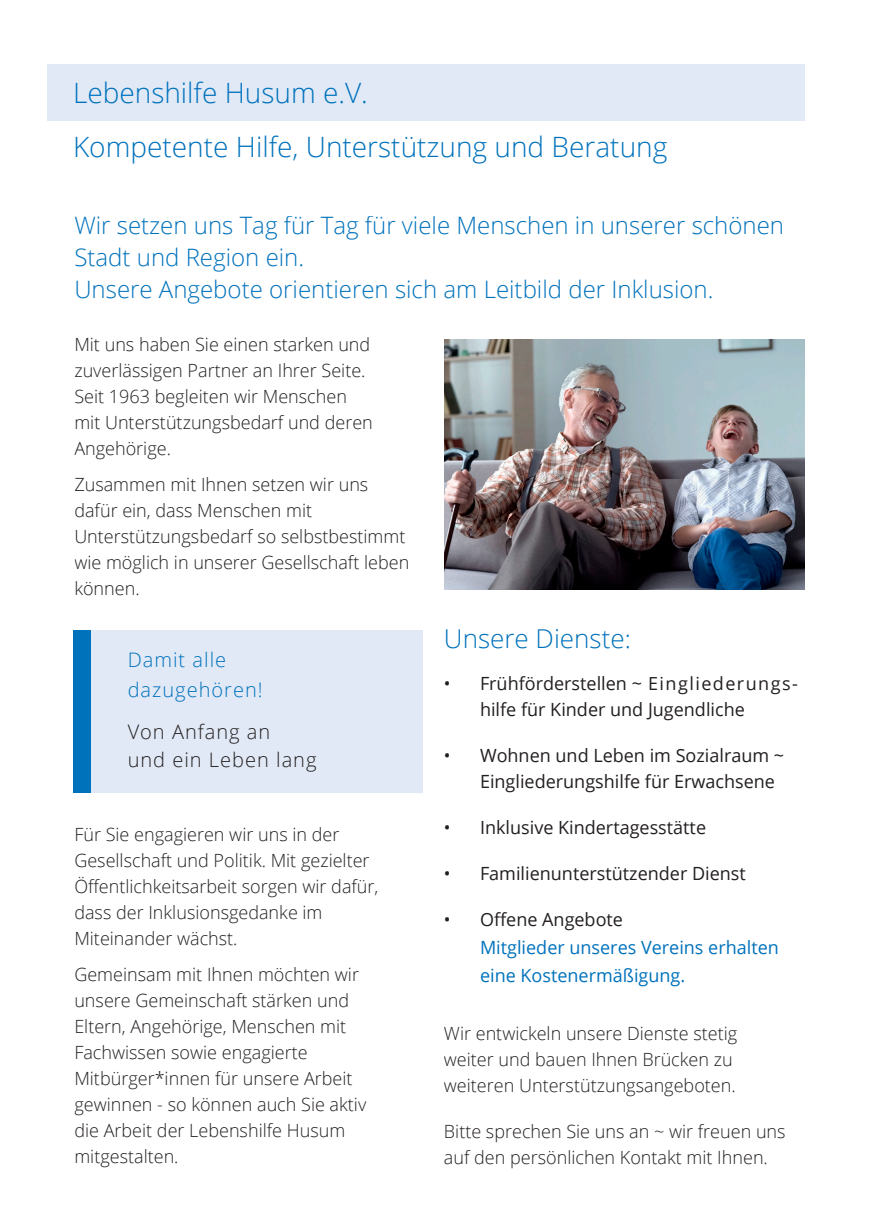
<style>
.page{position:relative;width:874px;height:1225px;background:#fff}
.page>*{position:absolute;margin:0;border:0;box-sizing:border-box;transform-origin:0 0}
.t1{font:300 28px "Open Sans";color:#0072bc}
.t2{font:300 26px "Open Sans";color:#0072bc}
.t3{font:300 24px/32px "Open Sans";color:#0072bc}
.t4{font:300 20px "Open Sans";letter-spacing:.05em;color:#231f20}
.t5{font:300 20px "Open Sans";letter-spacing:.05em;color:#0072bc}
.t6{font:300 18.2px "Open Sans";color:#231f20}
.t7{font:18.2px/26px "Open Sans";color:#231f20}
.t8{font:18.2px/28px "Open Sans";color:#0072bc}
.s1{font-size:18px}
.s2{color:#231f20}
</style>
<div class="page">
<div style="left:47px;top:64px;width:757px;height:56px;background:#e1e9f6"></div>
<div style="left:88px;top:629px;width:334px;height:163px;background:#e1e9f6"></div>
<div style="left:74px;top:629px;width:17px;height:163px;background:#0072bc"></div>
<img style="left:444px;top:339px;width:360px;height:251px">
<p class="t1" style="left:73px;top:74px;width:296px">Lebenshilfe Husum e.V.</p>
<p class="t1" style="left:73px;top:128px;width:595px">Kompetente Hilfe, Unterstützung und Beratung</p>
<p class="t3" style="left:74px;top:209px;width:710px">Wir setzen uns Tag für Tag für viele Menschen in unserer schönen<br>Stadt und Region ein.</p>
<p class="t3" style="left:74px;top:273px;width:640px">Unsere Angebote orientieren sich am Leitbild der Inklusion.</p>
<p class="t6" style="left:74px;top:331px;width:297px">Mit uns haben Sie einen starken und</p>
<p class="t6" style="left:74px;top:357px;width:292px">zuverlässigen Partner an Ihrer Seite.</p>
<p class="t6" style="left:74px;top:383px;width:274px">Seit 1963 begleiten wir Menschen</p>
<p class="t6" style="left:74px;top:409px;width:300px">mit Unterstützungsbedarf und deren</p>
<p class="t6" style="left:74px;top:435px;width:98px">Angehörige.</p>
<p class="t6" style="left:74px;top:471px;width:295px">Zusammen mit Ihnen setzen wir uns</p>
<p class="t6" style="left:74px;top:497px;width:239px">dafür ein, dass Menschen mit</p>
<p class="t6" style="left:74px;top:523px;width:332px">Unterstützungsbedarf so selbstbestimmt</p>
<p class="t6" style="left:74px;top:549px;width:336px">wie möglich in unserer Gesellschaft leben</p>
<p class="t6" style="left:74px;top:575px;width:67px">können.</p>
<p class="t5" style="left:128px;top:646px;width:100px">Damit alle</p>
<p class="t5" style="left:128px;top:676px;width:136px">dazugehören!</p>
<p class="t4" style="left:128px;top:718px;width:144px">Von Anfang an</p>
<p class="t4" style="left:128px;top:746px;width:190px">und ein Leben lang</p>
<p class="t6" style="left:74px;top:821px;width:266px">Für Sie engagieren wir uns in der</p>
<p class="t6" style="left:74px;top:847px;width:296px">Gesellschaft und Politik. Mit gezielter</p>
<p class="t6" style="left:74px;top:873px;width:305px">Öffentlichkeitsarbeit sorgen wir dafür,</p>
<p class="t6" style="left:74px;top:899px;width:249px">dass der Inklusionsgedanke im</p>
<p class="t6" style="left:74px;top:925px;width:165px">Miteinander wächst.</p>
<p class="t6" style="left:74px;top:961px;width:286px">Gemeinsam mit Ihnen möchten wir</p>
<p class="t6" style="left:74px;top:987px;width:276px">unsere Gemeinschaft stärken und</p>
<p class="t6" style="left:74px;top:1013px;width:273px">Eltern, Angehörige, Menschen mit</p>
<p class="t6" style="left:74px;top:1039px;width:235px">Fachwissen sowie engagierte</p>
<p class="t6" style="left:74px;top:1065px;width:279px">Mitbürger*innen für unsere Arbeit</p>
<p class="t6" style="left:74px;top:1091px;width:293px">gewinnen - so können auch Sie aktiv</p>
<p class="t6" style="left:74px;top:1117px;width:272px">die Arbeit der Lebenshilfe Husum</p>
<p class="t6" style="left:74px;top:1143px;width:106px">mitgestalten.</p>
<p class="t2" style="left:443px;top:620px;width:188px">Unsere Dienste:</p>
<p class="t7" style="left:479px;top:669px;width:319px;text-indent:-36px">• Frühförderstellen ~ <span class="s1">Eingliederungs&shy;</span>hilfe für Kinder und Jugendliche</p>
<p class="t7" style="left:479px;top:741px;width:305px;text-indent:-36px">• Wohnen und Leben im Sozialraum ~<br>Eingliederungshilfe für Erwachsene</p>
<p class="t7" style="left:443px;top:813px;width:263px">• Inklusive Kindertagesstätte</p>
<p class="t7" style="left:443px;top:859px;width:303px">• Familienunterstützender Dienst</p>
<p class="t8" style="left:479px;top:904px;width:300px;text-indent:-36px"><span class="s2">• Offene Angebote<br></span>Mitglieder unseres Vereins erhalten eine Kostenermäßigung.</p>
<p class="t6" style="left:443px;top:1020px;width:295px">Wir entwickeln unsere Dienste stetig</p>
<p class="t6" style="left:443px;top:1046px;width:290px">weiter und bauen Ihnen Brücken zu</p>
<p class="t6" style="left:443px;top:1072px;width:293px">weiteren Unterstützungsangeboten.</p>
<p class="t6" style="left:443px;top:1118px;width:343px">Bitte sprechen Sie uns an ~ wir freuen uns</p>
<p class="t6" style="left:443px;top:1144px;width:325px">auf den persönlichen Kontakt mit Ihnen.</p>
</div>
